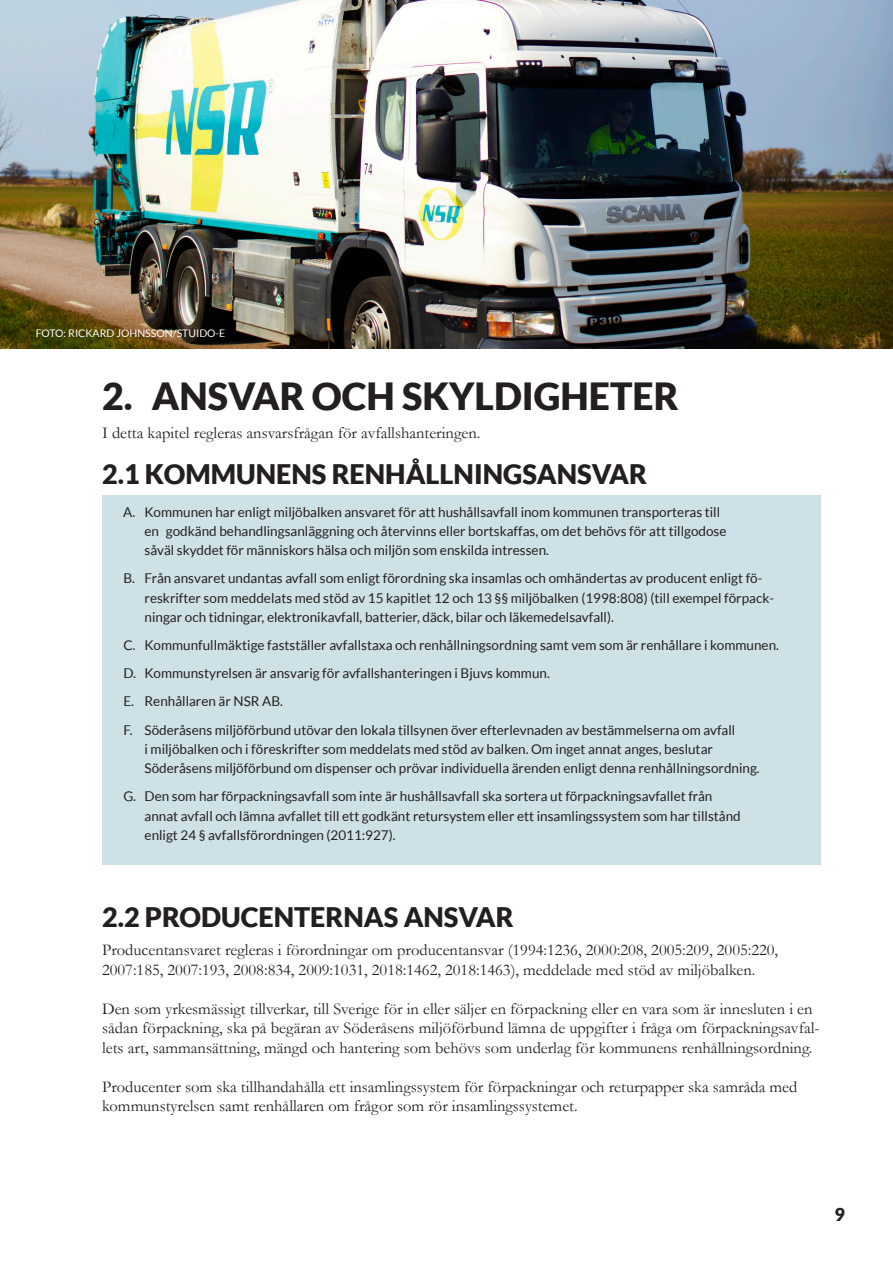
<style>
.page{position:relative;width:893px;height:1263px;background:#fff}
.page>*{position:absolute;margin:0;border:0;box-sizing:border-box;transform-origin:0 0}
.t1{font:900 37.5px "Lato";color:#231f20}
.t2{font:900 27px "Lato";color:#231f20}
.t3{font:900 18px "Lato";color:#231f20}
.t4{font:16.5px/19.5px "Garamond";color:#231f20}
.t5{font:13.5px/19.5px "Lato";color:#231f20}
.t6{font:10.5px "Lato";color:#fff}
</style>
<div class="page">
<div style="left:102px;top:495px;width:719px;height:370px;background:#cee1e6"></div>
<img style="left:0;top:0;width:893px;height:349px">
<p class="t6" style="left:36px;top:327px;width:191px">FOTO: RICKARD JOHNSSON/STUIDO-E</p>
<h1 class="t1" style="left:102px;top:374px;width:578px">2. ANSVAR OCH SKYLDIGHETER</h1>
<p class="t4" style="left:102px;top:422px;width:380px">I detta kapitel regleras ansvarsfrågan för avfallshanteringen.</p>
<h2 class="t2" style="left:102px;top:458px;width:546px">2.1 KOMMUNENS RENHÅLLNINGSANSVAR</h2>
<p class="t5" style="left:145px;top:502px;width:583px;text-indent:-21px">A. Kommunen har enligt miljöbalken ansvaret för att hushållsavfall inom kommunen transporteras till en godkänd behandlingsanläggning och återvinns eller bortskaffas, om det behövs för att tillgodose såväl skyddet för människors hälsa och miljön som enskilda intressen.</p>
<p class="t5" style="left:145px;top:569px;width:631px;text-indent:-21px">B. Från ansvaret undantas avfall som enligt förordning ska insamlas och omhändertas av producent enligt fö&shy;reskrifter som meddelats med stöd av 15 kapitlet 12 och 13 §§ miljöbalken (1998:808) (till exempel förpack&shy;ningar och tidningar, elektronikavfall, batterier, däck, bilar och läkemedelsavfall).</p>
<p class="t5" style="left:123px;top:631px;width:657px;line-height:28px">C. Kommunfullmäktige fastställer avfallstaxa och renhållningsordning samt vem som är renhållare i kommunen.<br>D. Kommunstyrelsen är ansvarig för avfallshanteringen i Bjuvs kommun.<br>E. Renhållaren är NSR AB.<br>F. Söderåsens miljöförbund utövar den lokala tillsynen över efterlevnaden av bestämmelserna om avfall</p>
<p class="t5" style="left:145px;top:739px;width:617px">i miljöbalken och i föreskrifter som meddelats med stöd av balken. Om inget annat anges, beslutar<br>Söderåsens miljöförbund om dispenser och prövar individuella ärenden enligt denna renhållningsordning.</p>
<p class="t5" style="left:145px;top:787px;width:598px;text-indent:-21px">G. Den som har förpackningsavfall som inte är hushållsavfall ska sortera ut förpackningsavfallet från annat avfall och lämna avfallet till ett godkänt retursystem eller ett insamlingssystem som har tillstånd enligt 24 § avfallsförordningen (2011:927).</p>
<h2 class="t2" style="left:102px;top:901px;width:413px">2.2 PRODUCENTERNAS ANSVAR</h2>
<p class="t4" style="left:102px;top:940px;width:678px">Producentansvaret regleras i förordningar om producentansvar (1994:1236, 2000:208, 2005:209, 2005:220,<br>2007:185, 2007:193, 2008:834, 2009:1031, 2018:1462, 2018:1463), meddelade med stöd av miljöbalken.</p>
<p class="t4" style="left:102px;top:998px;width:719px">Den som yrkesmässigt tillverkar, till Sverige för in eller säljer en förpackning eller en vara som är innesluten i en sådan förpackning, ska på begäran av Söderåsens miljöförbund lämna de uppgifter i fråga om förpackningsavfal&shy;lets art, sammansättning, mängd och hantering som behövs som underlag för kommunens renhållningsordning.</p>
<p class="t4" style="left:102px;top:1076px;width:697px">Producenter som ska tillhandahålla ett insamlingssystem för förpackningar och returpapper ska samråda med kommunstyrelsen samt renhållaren om frågor som rör insamlingssystemet.</p>
<h3 class="t3" style="left:835px;top:1204px;width:12px">9</h3>
</div>
